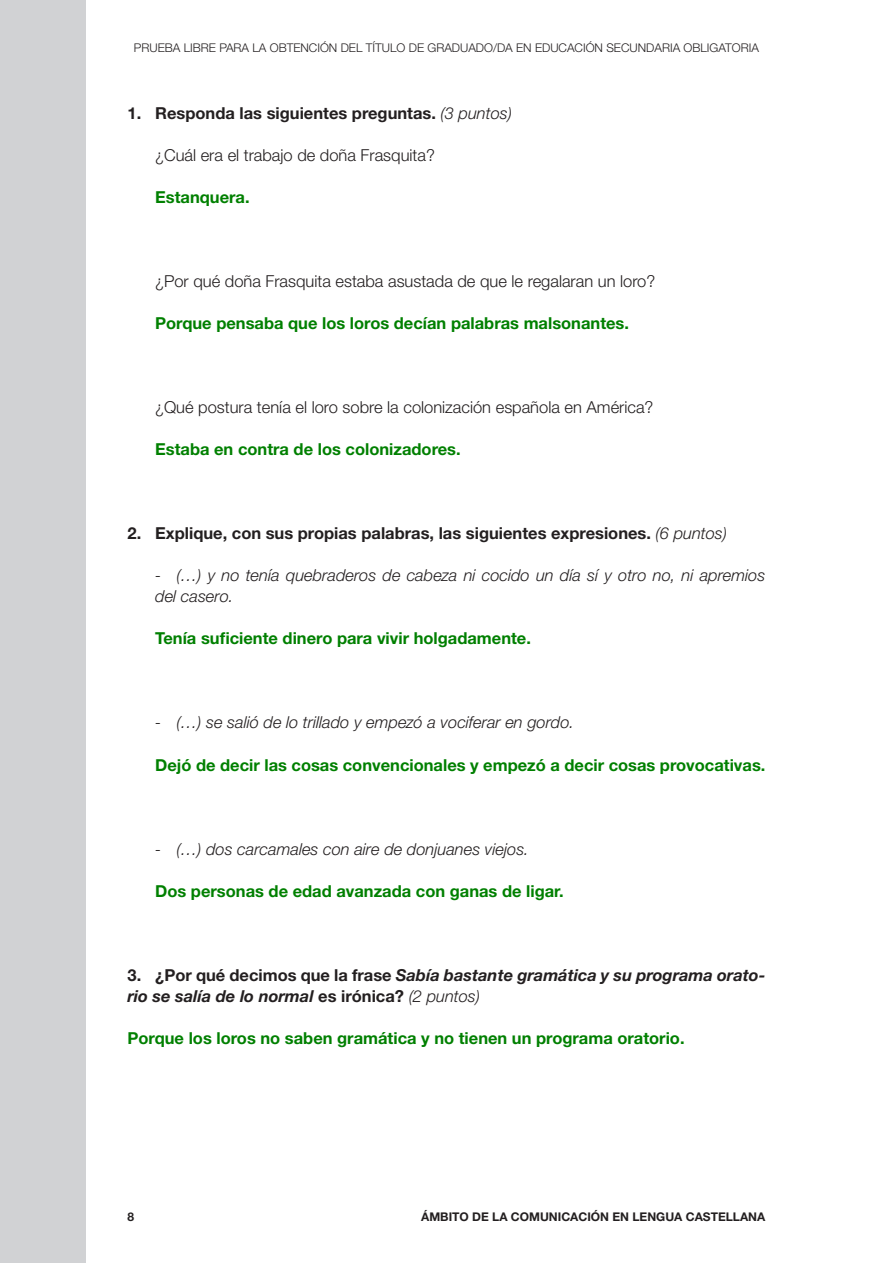
<style>
.page{position:relative;width:893px;height:1263px;background:#fff}
.page>*{position:absolute;margin:0;border:0;box-sizing:border-box;transform-origin:0 0}
.Text_pauta{font:700 16.5px "Helvetica Neue";color:#008000}
.Subpregunta{font:italic 300 16.5px/21px "Helvetica Neue";color:#231f20}
.Subpregunta-2{font:300 16.5px "Helvetica Neue";color:#231f20}
.Pregunta{font:700 16.5px "Helvetica Neue";color:#231f20}
.Pregunta-2{font:italic 700 16.5px/21px "Helvetica Neue";color:#231f20}
.t1{font:300 12px "Helvetica Neue";color:#231f20}
.t2{font:700 12px "Helvetica Neue";color:#231f20}
.s1{font-weight:300;font-style:italic}
.s2{font-style:normal}
.s3{font-weight:300}
</style>
<div class="page">
<div style="left:0;top:0;width:85px;height:1263px;background:#d1d2d4"></div>
<p class="t1" style="left:134px;top:40px;width:626px">PRUEBA LIBRE PARA LA OBTENCIÓN DEL TÍTULO DE GRADUADO/DA EN EDUCACIÓN SECUNDARIA OBLIGATORIA</p>
<p class="Pregunta" style="left:128px;top:103px;width:386px">1. Responda las siguientes preguntas. <span class="s1">(3 puntos)</span></p>
<p class="Subpregunta-2" style="left:155px;top:145px;width:281px">¿Cuál era el trabajo de doña Frasquita?</p>
<p class="Text_pauta" style="left:155px;top:187px;width:96px">Estanquera.</p>
<p class="Subpregunta-2" style="left:155px;top:271px;width:502px">¿Por qué doña Frasquita estaba asustada de que le regalaran un loro?</p>
<p class="Text_pauta" style="left:155px;top:313px;width:475px">Porque pensaba que los loros decían palabras malsonantes.</p>
<p class="Subpregunta-2" style="left:155px;top:397px;width:500px">¿Qué postura tenía el loro sobre la colonización española en América?</p>
<p class="Text_pauta" style="left:155px;top:439px;width:307px">Estaba en contra de los colonizadores.</p>
<p class="Pregunta" style="left:128px;top:523px;width:601px">2. Explique, con sus propias palabras, las siguientes expresiones. <span class="s1">(6 puntos)</span></p>
<p class="Subpregunta" style="left:155px;top:565px;width:612px">- (…) y no tenía quebraderos de cabeza ni cocido un día sí y otro no, ni apremios del casero.</p>
<p class="Text_pauta" style="left:155px;top:628px;width:377px">Tenía suficiente dinero para vivir holgadamente.</p>
<p class="Subpregunta" style="left:155px;top:712px;width:420px">- (…) se salió de lo trillado y empezó a vociferar en gordo.</p>
<p class="Text_pauta" style="left:155px;top:754px;width:612px">Dejó de decir las cosas convencionales y empezó a decir cosas provocativas.</p>
<p class="Subpregunta" style="left:155px;top:838px;width:375px">- (…) dos carcamales con aire de donjuanes viejos.</p>
<p class="Text_pauta" style="left:155px;top:880px;width:410px">Dos personas de edad avanzada con ganas de ligar.</p>
<p class="Pregunta-2" style="left:128px;top:964px;width:639px"><span class="s2">3. ¿Por qué decimos que la frase</span> Sabía bastante gramática y su programa orato&shy;rio se salía de lo normal <span class="s2">es irónica?</span> <span class="s3">(2 puntos)</span></p>
<p class="Text_pauta" style="left:128px;top:1027px;width:558px">Porque los loros no saben gramática y no tienen un programa oratorio.</p>
<p class="t2" style="left:128px;top:1209px;width:8px">8</p>
<p class="t2" style="left:421px;top:1209px;width:346px">ÁMBITO DE LA COMUNICACIÓN EN LENGUA CASTELLANA</p>
</div>
